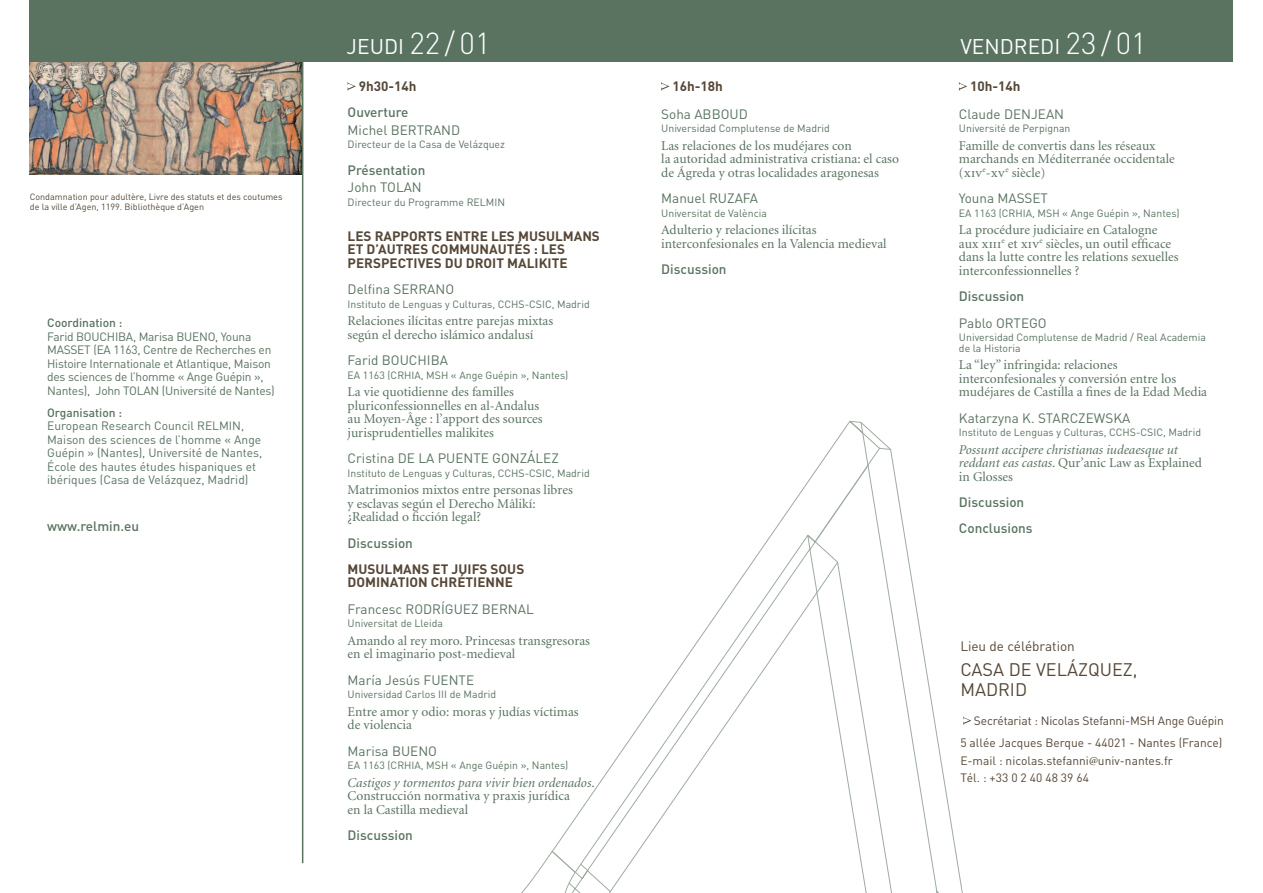
<style>
.page{position:relative;width:1263px;height:893px;background:#fff}
.page>*{position:absolute;margin:0;border:0;box-sizing:border-box;transform-origin:0 0}
.t1{font:21px "DIN";color:#fff}
.t2{font:18px "DIN";color:#564737}
.t3{font:13.5px/13.5px "Minion LT";color:#597360}
.t4{font:13.5px "DIN";color:#597360}
.t5{font:700 13.5px/13.5px "DIN";color:#564737}
.t6{font:500 13.5px/26.2px "DIN";color:#597360}
.t7{font:italic 13.5px/13.5px "Minion LT";color:#597360}
.t8{font:13.5px "DIN";color:#564737}
.t9{font:12px/13.5px "DIN";letter-spacing:-.02em;color:#597360}
.t10{font:12px/13.5px "DIN";color:#597360}
.t11{font:12px/22px "DIN";color:#564737;text-align:right}
.t12{font:500 12px "DIN";color:#597360}
.t13{font:10.5px/10.5px "DIN";color:#597360}
.t14{font:9px/10.5px "DIN";color:#564737}
.s1{font-weight:300;font-size:30px}
.s2{font-style:italic}
.s3{font-family:"Minion Regular SC"}
.s4{font-style:normal}
.s5{font-family:"Minion LT"}
</style>
<div class="page">
<svg style="left:521px;top:420px;width:339px;height:473px"></svg>
<svg style="left:860px;top:421px;width:30px;height:470px"></svg>
<svg style="left:867px;top:448px;width:96px;height:445px"></svg>
<svg style="left:857px;top:891px;width:41px;height:2px"></svg>
<svg style="left:563px;top:863px;width:48px;height:30px"></svg>
<img style="left:30px;top:62px;width:272px;height:112px">
<div style="left:30px;top:0;width:1203px;height:62px;background:#597360"></div>
<svg style="left:348px;top:82px;width:8px;height:8px"></svg>
<svg style="left:661px;top:82px;width:8px;height:9px"></svg>
<svg style="left:959px;top:82px;width:8px;height:9px"></svg>
<hr style="left:302px;top:46px;width:1px;height:817px;background:#597360">
<svg style="left:963px;top:716px;width:8px;height:9px"></svg>
<p class="t14" style="left:30px;top:191px;width:254px">Condamnation pour adultère, Livre des statuts et des coutumes de la ville d’Agen, 1199. Bibliothèque d’Agen</p>
<p class="t12" style="left:47px;top:315px;width:77px">Coordination :</p>
<p class="t9" style="left:47px;top:330px;width:229px">Farid BOUCHI BA, Marisa BU ENO, Youna MASSET (EA 1163, Centre de Recherches en Histoire I nternationale et Atlantique, Maison des sciences de l’homme « Ange Guépin », Nantes), John TOLAN (U niversité de Nantes)</p>
<p class="t12" style="left:47px;top:405px;width:76px">Organisation :</p>
<p class="t10" style="left:47px;top:419px;width:217px">European Research Council RELMI N, Maison des sciences de l’homme « Ange Guépin » (Nantes), U niversité de Nantes, École des hautes études hispaniques et ibériques (Casa de Velázquez, Madrid)</p>
<p class="t6" style="left:47px;top:513px;width:93px">www.relmin.eu</p>
<h1 class="t1" style="left:347px;top:33px;width:145px">JEUDI <span class="s1">22 / 01</span></h1>
<h1 class="t1" style="left:960px;top:33px;width:188px">VENDREDI <span class="s1">23 / 01</span></h1>
<p class="t5" style="left:359px;top:79px;width:59px">9h30-14h</p>
<p class="t6" style="left:348px;top:99px;width:62px">Ouverture</p>
<p class="t4" style="left:348px;top:122px;width:112px">Michel BERTRAND</p>
<p class="t13" style="left:348px;top:139px;width:159px">D irecteur de la Casa de Velázquez</p>
<p class="t6" style="left:348px;top:156px;width:79px">Présentation</p>
<p class="t4" style="left:348px;top:179px;width:76px">John TOLAN</p>
<p class="t13" style="left:348px;top:197px;width:159px">Directeur du Programme RELMI N</p>
<p class="t5" style="left:348px;top:229px;width:254px">LES RAPPORTS ENTRE LES MUSULMANS<br>ET D’AUTRES COMMUNAUTÉS : LES<br>PERSPECTIVES DU DROIT MALIKITE</p>
<p class="t4" style="left:348px;top:281px;width:72px">Delfina SERRA</p>
<p class="t4" style="left:435px;top:281px;width:18px">NO</p>
<p class="t13" style="left:348px;top:298px;width:244px">I nstituto de Lenguas y Culturas, CCHS-CSI C, Madrid</p>
<p class="t3" style="left:348px;top:315px;width:207px">Relaciones ilícitas entre parejas mixtas según el derecho islámico andalusí</p>
<p class="t4" style="left:348px;top:352px;width:101px">Farid BOUCHI BA</p>
<p class="t13" style="left:348px;top:369px;width:222px">EA 1163 (CRHIA, MSH « Ange Guépin », Nantes)</p>
<p class="t3" style="left:348px;top:386px;width:197px">La vie quotidienne des familles pluriconfessionnelles en al-Andalus au Moyen-Âge : l’apport des sources jurisprudentielles malikites</p>
<p class="t4" style="left:348px;top:450px;width:213px">Cristina D E LA PU ENTE GONZÁLEZ</p>
<p class="t13" style="left:348px;top:467px;width:244px">I nstituto de Lenguas y Culturas, CCHS-CSI C, Madrid</p>
<p class="t3" style="left:348px;top:484px;width:227px">Matrimonios mixtos entre personas libres y esclavas según el Derecho Mâlikí: ¿Realidad o ficción legal?</p>
<p class="t6" style="left:348px;top:529px;width:67px">Discussion</p>
<p class="t5" style="left:348px;top:562px;width:178px">MUSULMANS ET JUIFS SOUS<br>DOMINATION CHRÉTIENNE</p>
<p class="t4" style="left:348px;top:600px;width:68px">Francesc RODR</p>
<p class="t4" style="left:441px;top:600px;width:94px">ÍGU EZ BERNAL</p>
<p class="t13" style="left:348px;top:618px;width:97px">U niversitat de Lleida</p>
<p class="t3" style="left:348px;top:634px;width:244px">Amando al rey moro. Princesas transgresoras en el imaginario post-medieval</p>
<p class="t4" style="left:348px;top:671px;width:128px">María Jesús FU ENTE</p>
<p class="t13" style="left:348px;top:689px;width:150px">U niversidad Carlos III de Madrid</p>
<p class="t3" style="left:348px;top:705px;width:233px">Entre amor y odio: moras y judías víctimas de violencia</p>
<p class="t4" style="left:348px;top:742px;width:89px">Marisa BU ENO</p>
<p class="t13" style="left:348px;top:760px;width:222px">EA 1163 (CRHIA, MSH « Ange Guépin », Nantes)</p>
<p class="t3" style="left:348px;top:776px;width:248px"><span class="s2">Castigos y tormentos para vivir bien ordenados</span>.<br>Construcción normativa y praxis jurídica<br>en la Castilla medieval</p>
<p class="t6" style="left:348px;top:822px;width:67px">Discussion</p>
<p class="t5" style="left:672px;top:79px;width:52px">16h-18h</p>
<p class="t4" style="left:661px;top:105px;width:69px">Soha ABBOUD</p>
<p class="t13" style="left:661px;top:123px;width:170px">U niversidad Complutense de Madrid</p>
<p class="t3" style="left:661px;top:139px;width:239px">Las relaciones de los mudéjares con<br>la autoridad administrativa cristiana: el caso de Ágreda y otras localidades aragonesas</p>
<p class="t4" style="left:661px;top:190px;width:98px">Manuel RUZAFA</p>
<p class="t13" style="left:661px;top:207px;width:107px">U niversitat de València</p>
<p class="t3" style="left:661px;top:224px;width:227px">Adulterio y relaciones ilícitas interconfesionales en la Valencia medieval</p>
<p class="t6" style="left:661px;top:256px;width:67px">Discussion</p>
<p class="t5" style="left:970px;top:79px;width:52px">10h-14h</p>
<p class="t4" style="left:959px;top:105px;width:107px">Claude DENJEAN</p>
<p class="t13" style="left:959px;top:123px;width:113px">U niversité de Perpignan</p>
<p class="t3" style="left:959px;top:139px;width:217px">Famille de convertis dans les réseaux marchands en Méditerranée occidentale (<span class="s3">xiv</span><sup>e</sup>-<span class="s3">xv</span><sup>e</sup> siècle)</p>
<p class="t4" style="left:959px;top:190px;width:91px">Youna MASSET</p>
<p class="t13" style="left:959px;top:207px;width:222px">EA 1163 (CRHIA, MSH « Ange Guépin », Nantes)</p>
<p class="t3" style="left:959px;top:224px;width:221px">La procédure judiciaire en Catalogne aux <span class="s3">xiii</span><sup>e</sup> et <span class="s3">xiv</span><sup>e</sup> siècles, un outil efficace dans la lutte contre les relations sexuelles interconfessionnelles ?</p>
<p class="t6" style="left:959px;top:283px;width:67px">Discussion</p>
<p class="t4" style="left:959px;top:314px;width:87px">Pablo ORTEGO</p>
<p class="t13" style="left:959px;top:332px;width:248px">U niversidad Complutense de Madrid / Real Academia de la Historia</p>
<p class="t3" style="left:959px;top:359px;width:250px">La “ley” infringida: relaciones interconfesionales y conversión entre los mudéjares de Castilla a fines de la Edad Media</p>
<p class="t4" style="left:959px;top:409px;width:173px">Katarzyna K. STAR CZEWSKA</p>
<p class="t13" style="left:959px;top:427px;width:244px">I nstituto de Lenguas y Culturas, CCHS-CSI C, Madrid</p>
<p class="t7" style="left:959px;top:443px;width:245px">Possunt accipere christianas iudeaesque ut reddant eas castas<span class="s4">. Qur’anic Law as Explained in Glosses</span></p>
<p class="t6" style="left:959px;top:489px;width:75px">Discussion<br>Conclusions</p>
<p class="t8" style="left:960px;top:638px;width:116px">Lieu de célébration</p>
<h2 class="t2" style="left:960px;top:658px;width:97px">Casa de Velázq</h2>
<h2 class="t2" style="left:1100px;top:658px;width:39px">uez,</h2>
<h2 class="t2" style="left:960px;top:678px;width:68px">Madrid</h2>
<p class="t11" style="left:960px;top:709px;width:265px">Secrétariat : Nicolas Stefanni-MSH Ange Guépin<br>5 allée Jacques Berque - 44021 - Nantes (France)</p>
<p class="t11" style="left:960px;top:751px;width:214px;line-height:17.7px;text-align:left">E-mail : nicolas.stefanni<span class="s5">@</span>univ-nantes.fr<br>Tél. : +33 0 2 40 48 39 64</p>
</div>
